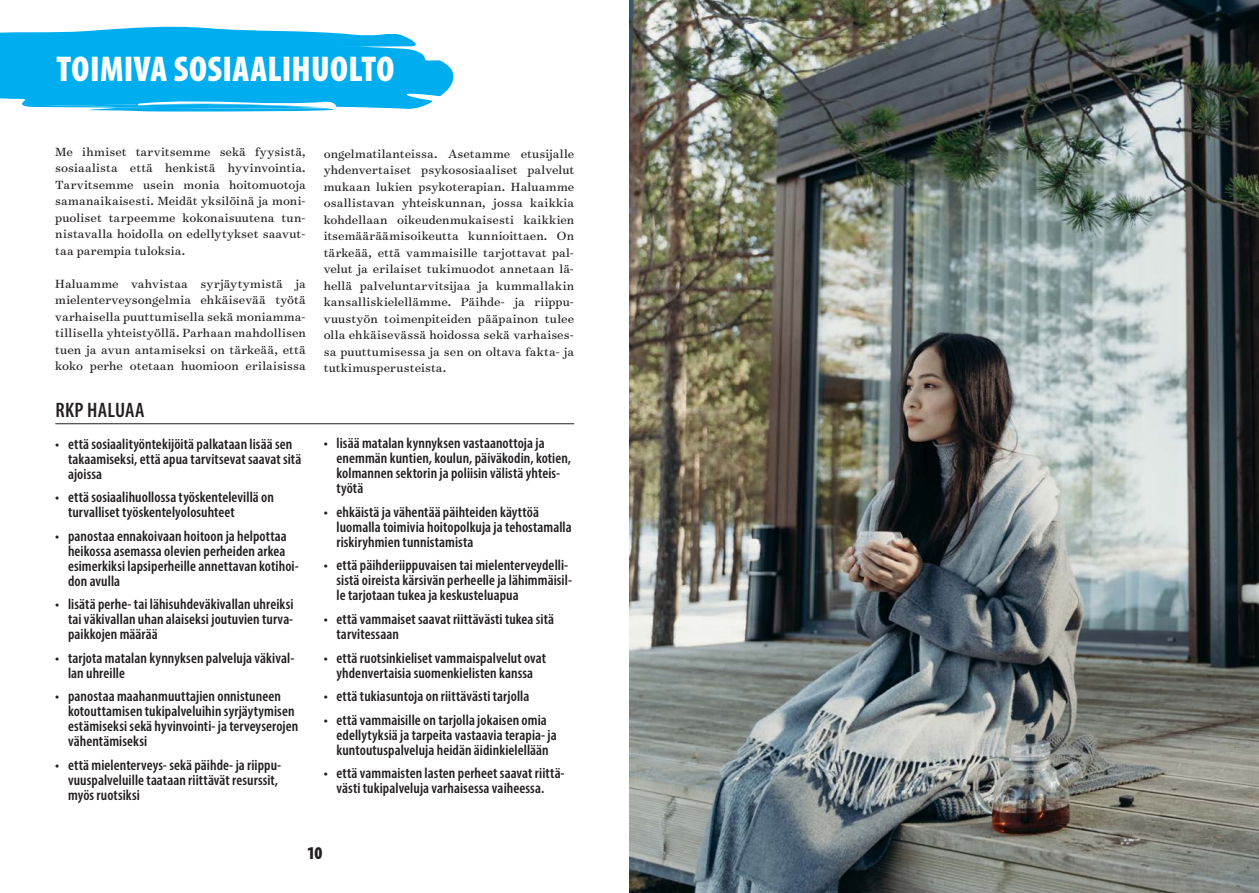
<style>
.page{position:relative;width:1259px;height:893px;background:#fff}
.page>*{position:absolute;margin:0;border:0;box-sizing:border-box;transform-origin:0 0}
.t1{font:900 condensed 36px "Myriad Pro";letter-spacing:.01em;color:#fff}
.VI_VILL{font:600 condensed 21px "Myriad Pro";letter-spacing:.01em;color:#231f20}
.t2{font:900 condensed 18px "Myriad Pro";color:#231f20}
.VI_VILL-2{font:600 condensed 15px/15px "Myriad Pro";letter-spacing:.005em;color:#231f20}
.t3{font:13.5px/16.5px "Surveyor Text";letter-spacing:.005em;color:#231f20;text-align:justify}
</style>
<div class="page">
<svg style="left:0;top:26px;width:454px;height:86px;background:#27baf1"></svg>
<hr style="left:55px;top:423px;width:519px;height:1px;background:#231f20">
<img style="left:629px;top:0;width:630px;height:893px">
<p class="t1" style="left:57px;top:46px;width:339px">TOIMIVA SOSIAALIHUOLTO</p>
<p class="t3" style="left:55px;top:143px;width:252px">Me ihmiset tarvitsemme sekä fyysistä, sosiaalista että henkistä hyvinvointia.<br>Tarvitsemme usein monia hoitomuotoja samanaikaisesti. Meidät yksilöinä ja moni&shy;puoliset tarpeemme kokonaisuutena tun&shy;nistavalla hoidolla on edellytykset saavut&shy;taa parempia tuloksia.</p>
<p class="t3" style="left:55px;top:275px;width:252px">Haluamme vahvistaa syrjäytymistä ja mielenterveysongelmia ehkäisevää työtä varhaisella puuttumisella sekä moniamma&shy;tillisella yhteistyöllä. Parhaan mahdollisen tuen ja avun antamiseksi on tärkeää, että koko perhe otetaan huomioon erilaisissa</p>
<p class="VI_VILL" style="left:55px;top:397px;width:91px">RKP HALUAA</p>
<p class="VI_VILL-2" style="left:68px;top:436px;width:235px;text-indent:-13px">• että sosiaalityöntekijöitä palkataan lisää sen takaamiseksi, että apua tarvitsevat saavat sitä ajoissa</p>
<p class="VI_VILL-2" style="left:68px;top:490px;width:207px;text-indent:-13px">• että sosiaalihuollossa työskentelevillä on turvalliset työskentelyolosuhteet</p>
<p class="VI_VILL-2" style="left:68px;top:528px;width:232px;text-indent:-13px">• panostaa ennakoivaan hoitoon ja helpottaa heikossa asemassa olevien perheiden arkea esimerkiksi lapsiperheille annettavan kotihoi&shy;don avulla</p>
<p class="VI_VILL-2" style="left:68px;top:597px;width:227px;text-align:justify;text-indent:-13px">• lisätä perhe- tai lähisuhdeväkivallan uhreiksi tai väkivallan uhan alaiseksi joutuvien turva&shy;paikkojen määrää</p>
<p class="VI_VILL-2" style="left:68px;top:650px;width:228px;text-indent:-13px">• tarjota matalan kynnyksen palveluja väkival&shy;lan uhreille</p>
<p class="VI_VILL-2" style="left:68px;top:689px;width:232px;text-indent:-13px">• panostaa maahanmuuttajien onnistuneen kotouttamisen tukipalveluihin syrjäytymisen estämiseksi sekä hyvinvointi- ja terveyserojen vähentämiseksi</p>
<p class="VI_VILL-2" style="left:68px;top:757px;width:215px;text-indent:-13px">• että mielenterveys- sekä päihde- ja riippu&shy;vuuspalveluille taataan riittävät resurssit, myös ruotsiksi</p>
<p class="t3" style="left:324px;top:145px;width:252px">ongelmatilanteissa. Asetamme etusijalle yhdenvertaiset psykososiaaliset palvelut mukaan lukien psykoterapian. Haluamme osallistavan yhteiskunnan, jossa kaikkia kohdellaan oikeudenmukaisesti kaikkien itsemääräämisoikeutta kunnioittaen. On tärkeää, että vammaisille tarjottavat pal&shy;velut ja erilaiset tukimuodot annetaan lä&shy;hellä palveluntarvitsijaa ja kummallakin kansalliskielellämme. Päihde- ja riippu&shy;vuustyön toimenpiteiden pääpainon tulee olla ehkäisevässä hoidossa sekä varhaises&shy;sa puuttumisessa ja sen on oltava fakta- ja tutkimusperusteista.</p>
<p class="VI_VILL-2" style="left:336px;top:436px;width:236px;text-indent:-13px">• lisää matalan kynnyksen vastaanottoja ja enemmän kuntien, koulun, päiväkodin, kotien, kolmannen sektorin ja poliisin välistä yhteis&shy;työtä</p>
<p class="VI_VILL-2" style="left:336px;top:504px;width:237px;text-indent:-13px">• ehkäistä ja vähentää päihteiden käyttöä luomalla toimivia hoitopolkuja ja tehostamalla riskiryhmien tunnistamista</p>
<p class="VI_VILL-2" style="left:336px;top:558px;width:237px;text-indent:-13px">• että päihderiippuvaisen tai mielenterveydelli&shy;sistä oireista kärsivän perheelle ja lähimmäisil&shy;le tarjotaan tukea ja keskusteluapua</p>
<p class="VI_VILL-2" style="left:336px;top:611px;width:219px;text-indent:-13px">• että vammaiset saavat riittävästi tukea sitä tarvitessaan</p>
<p class="VI_VILL-2" style="left:324px;top:650px;width:224px;text-align:center">• että ruotsinkieliset vammaispalvelut ovat yhdenvertaisia suomenkielisten kanssa</p>
<p class="VI_VILL-2" style="left:324px;top:688px;width:207px">• että tukiasuntoja on riittävästi tarjolla</p>
<p class="VI_VILL-2" style="left:336px;top:712px;width:222px;text-indent:-13px">• että vammaisille on tarjolla jokaisen omia edellytyksiä ja tarpeita vastaavia terapia- ja kuntoutuspalveluja heidän äidinkielellään</p>
<p class="VI_VILL-2" style="left:324px;top:765px;width:242px;text-align:center">• että vammaisten lasten perheet saavat riittä&shy;västi tukipalveluja varhaisessa vaiheessa.</p>
<p class="t2" style="left:307px;top:841px;width:17px">10</p>
</div>
